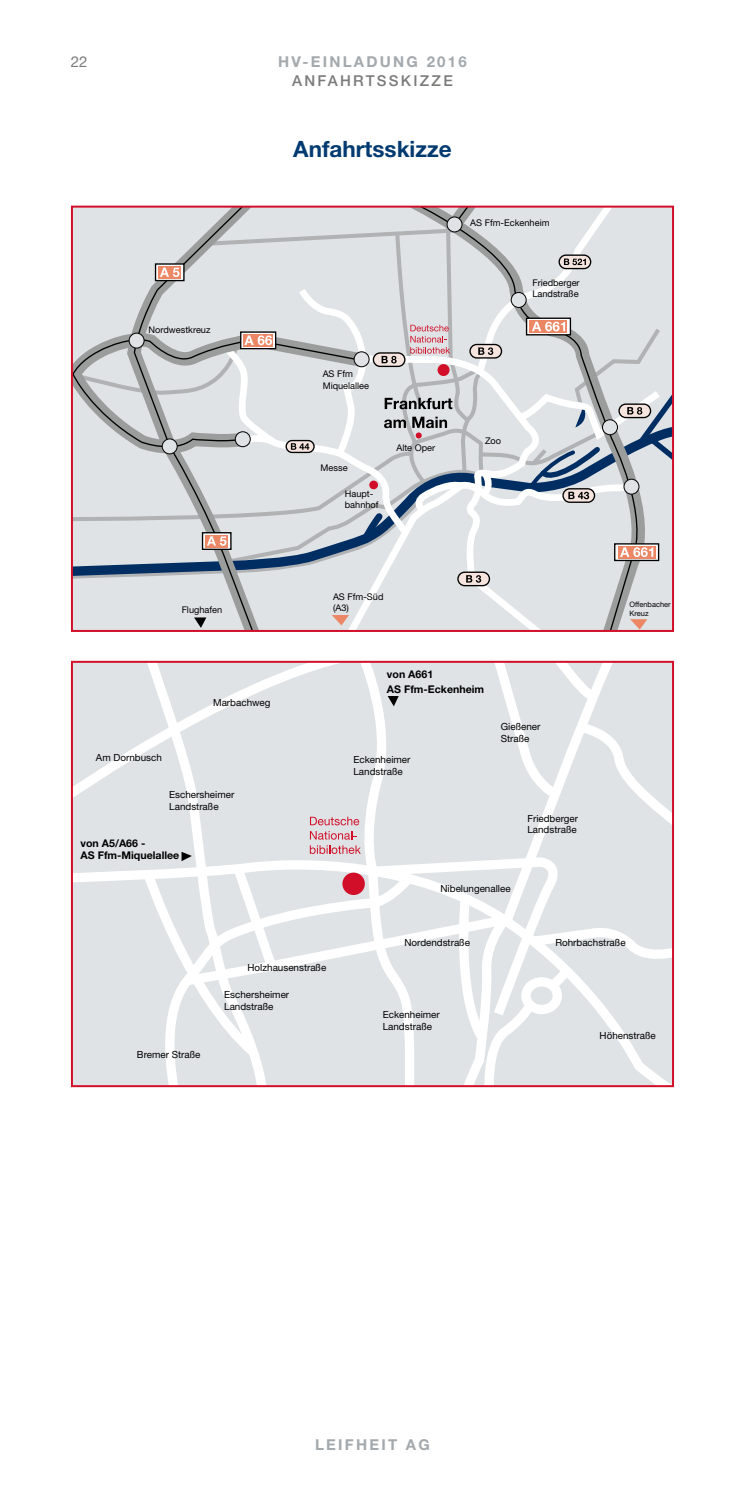
<style>
.page{position:relative;width:745px;height:1489px;background:#fff}
.page>*{position:absolute;margin:0;border:0;box-sizing:border-box;transform-origin:0 0}
.t1{font:700 22.5px "Helvetica Neue LT Std";color:#003a70}
.t2{font:700 15px "Helvetica Neue LT Std";letter-spacing:.15em;color:#a4a9ad}
.t3{font:500 15px "Helvetica Neue LT Std";letter-spacing:.15em;color:#7b7b7a}
.t4{font:15px "Helvetica Neue LT Std";color:#7b7b7a}
.t5{font:700 10.75px/12.8px "Helvetica Neue LT Std";color:#000}
.t6{font:9.75px/11.8px "Helvetica Neue LT Std";color:#000}
.t7{font:9.25px/11px "Helvetica Neue LT Std";color:#000}
.t8{font:7.5px/9px "Helvetica Neue LT Std";color:#000}
</style>
<div class="page">
<svg style="left:74px;top:209px;width:596px;height:420px;background:#d1d4d7"></svg>
<div style="left:71px;top:206px;width:602px;height:426px;border:2px solid #d20f29"></div>
<div style="left:74px;top:851px;width:63px;height:233px;background:#dfe3e5"></div>
<svg style="left:74px;top:663px;width:65px;height:142px;background:#e1e5e7"></svg>
<svg style="left:139px;top:663px;width:531px;height:421px"></svg>
<div style="left:521px;top:977px;width:40px;height:37px;border:9px solid #fff;border-radius:50%"></div>
<div style="left:342px;top:872px;width:22px;height:23px;background:#d20f29;border-radius:50%"></div>
<div style="left:71px;top:660px;width:602px;height:427px;border:2px solid #d20f29"></div>
<h2 class="t4" style="left:71px;top:53px;width:18px">22</h2>
<p class="t7" style="left:148px;top:324px;width:63px">Nordwestkreuz</p>
<h2 class="t2" style="left:278px;top:53px;width:190px">HV-EINLADUNG 2016</h2>
<h2 class="t3" style="left:292px;top:72px;width:120px">ANFAH RTSSKIZZ</h2>
<h2 class="t3" style="left:443px;top:72px;width:11px">E</h2>
<h1 class="t1" style="left:293px;top:135px;width:160px">Anfahrtsskizze</h1>
<p class="t7" style="left:470px;top:217px;width:81px">AS Ffm-Eckenheim</p>
<p class="t7" style="left:532px;top:277px;width:49px">Friedberger<br>Landstraße</p>
<p class="t7" style="left:322px;top:368px;width:48px">AS Ffm<br>Miquelallee</p>
<p class="t7" style="left:320px;top:461px;width:29px">Messe</p>
<p class="t7" style="left:344px;top:488px;width:35px">Haupt&shy;bahnhof</p>
<p class="t7" style="left:396px;top:441px;width:40px">Alte Oper</p>
<p class="t7" style="left:484px;top:435px;width:18px">Zoo</p>
<p class="t7" style="left:181px;top:604px;width:42px">Flughafen</p>
<p class="t6" style="left:213px;top:696px;width:59px">Marbachweg</p>
<p class="t6" style="left:96px;top:752px;width:67px">Am Dornbusch</p>
<p class="t6" style="left:169px;top:788px;width:66px">Eschersheimer<br>Landstraße</p>
<p class="t5" style="left:80px;top:836px;width:100px">von A5/A66 -<br>AS Ffm-Miquelallee</p>
<p class="t7" style="left:333px;top:591px;width:52px">AS Ffm-Süd (A3)</p>
<p class="t5" style="left:387px;top:666px;width:99px;line-height:14.8px">von A661<br>AS Ffm-Eckenheim</p>
<p class="t6" style="left:353px;top:753px;width:58px">Eckenheimer<br>Landstraße</p>
<p class="t6" style="left:500px;top:720px;width:41px">Gießener<br>Straße</p>
<p class="t6" style="left:527px;top:812px;width:52px">Friedberger<br>Landstraße</p>
<p class="t6" style="left:440px;top:882px;width:72px">Nibelungenallee</p>
<p class="t8" style="left:629px;top:600px;width:43px">Offenbacher<br>Kreuz</p>
<p class="t6" style="left:404px;top:936px;width:67px">Nordendstraße</p>
<p class="t6" style="left:555px;top:936px;width:72px">Rohrbachstraße</p>
<p class="t6" style="left:137px;top:1048px;width:65px">Bremer Straße</p>
<p class="t6" style="left:247px;top:961px;width:80px">Holzhausenstraße</p>
<p class="t6" style="left:224px;top:988px;width:66px">Eschersheimer<br>Landstraße</p>
<p class="t6" style="left:382px;top:1008px;width:58px">Eckenheimer<br>Landstraße</p>
<h2 class="t2" style="left:315px;top:1435px;width:116px">LEIFHEIT AG</h2>
<p class="t6" style="left:599px;top:1029px;width:58px">Höhenstraße</p>
</div>
